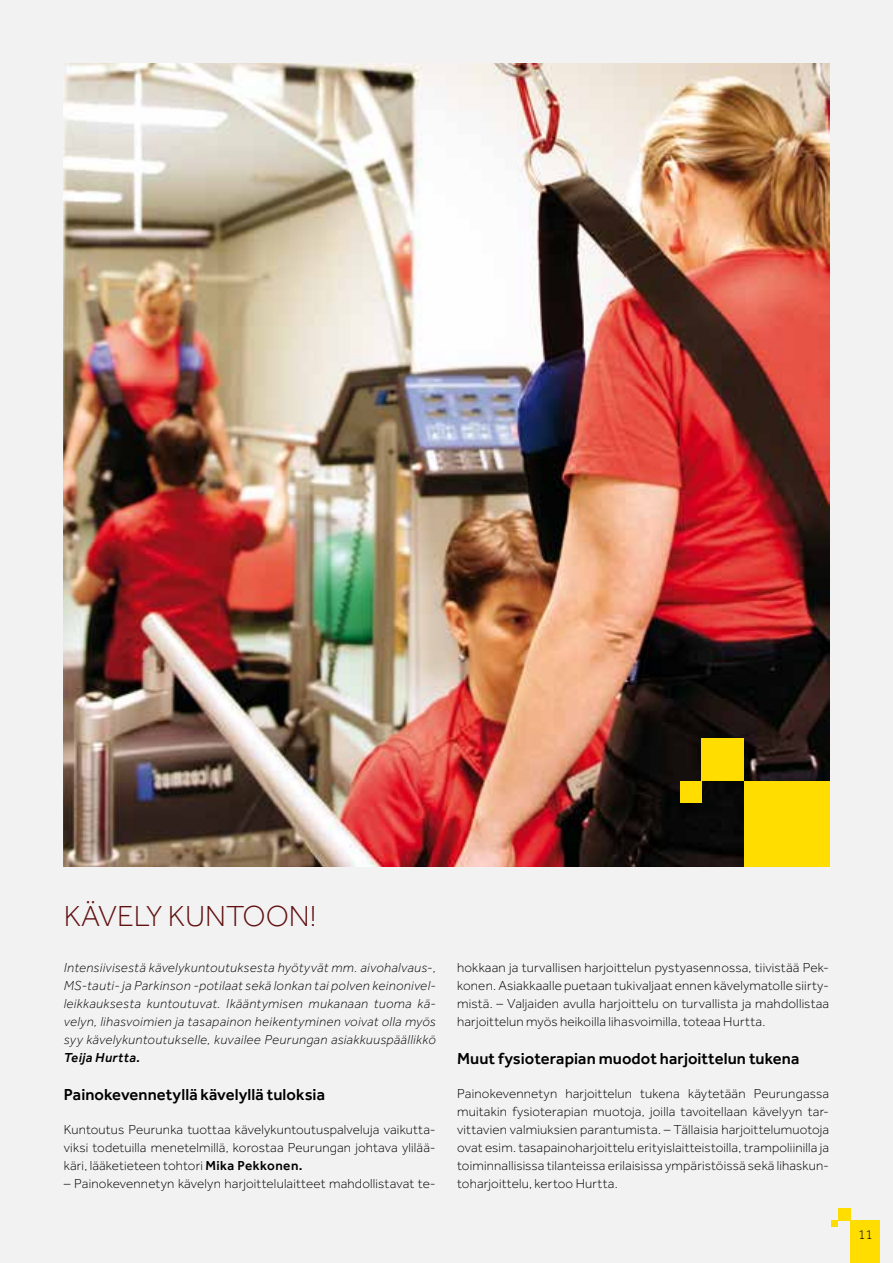
<style>
.page{position:relative;width:893px;height:1263px;background:#f2f2f3}
.page>*{position:absolute;margin:0;border:0;box-sizing:border-box;transform-origin:0 0}
.t1{font:300 30px "Effra";color:#611112}
.t2{font:500 16.5px "Effra";letter-spacing:.005em;color:#000}
.t3{font:300 13.5px/18px "Effra";letter-spacing:.015em;color:#000;text-align:justify}
.t4{font:italic 300 13.5px/18px "Effra";letter-spacing:.03em;color:#000;text-align:justify}
.t5{font:italic 500 13.5px "Effra";letter-spacing:.035em;color:#000}
.s1{font-weight:500}
</style>
<div class="page">
<div style="left:850px;top:1220px;width:30px;height:43px;background:#fd0"></div>
<div style="left:838px;top:1208px;width:12px;height:12px;background:#fd0"></div>
<div style="left:831px;top:1220px;width:7px;height:7px;background:#fd0"></div>
<img style="left:64px;top:64px;width:765px;height:802px">
<div style="left:744px;top:781px;width:85px;height:85px;background:#fd0"></div>
<div style="left:702px;top:738px;width:42px;height:43px;background:#fd0"></div>
<div style="left:680px;top:781px;width:22px;height:21px;background:#fd0"></div>
<h1 class="t1" style="left:64px;top:899px;width:254px">KÄVELY KUNTOON!</h1>
<p class="t4" style="left:64px;top:958px;width:374px">Intensiivisestä kävelykuntoutuksesta hyötyvät mm. aivohalvaus-, MS-tauti- ja Parkinson -potilaat sekä lonkan tai polven keinonivel&shy;leikkauksesta kuntoutuvat. Ikääntymisen mukanaan tuoma kä&shy;velyn, lihasvoimien ja tasapainon heikentyminen voivat olla myös syy kävelykuntoutukselle, kuvailee Peurungan asiakkuuspäällikkö</p>
<p class="t5" style="left:64px;top:1049px;width:78px">Teija Hurtta.</p>
<p class="t2" style="left:64px;top:1084px;width:263px">Painokevennetyllä kävelyllä tuloksia</p>
<p class="t3" style="left:64px;top:1120px;width:374px">Kuntoutus Peurunka tuottaa kävelykuntoutuspalveluja vaikutta&shy;viksi todetuilla menetelmillä, korostaa Peurungan johtava ylilää&shy;käri, lääketieteen tohtori <span class="s1">Mika Pekkonen.</span></p>
<p class="t3" style="left:64px;top:1174px;width:374px">– Painokevennetyn kävelyn harjoittelulaitteet mahdollistavat te-</p>
<p class="t3" style="left:457px;top:958px;width:374px">hokkaan ja turvallisen harjoittelun pystyasennossa, tiivistää Pek&shy;konen. Asiakkaalle puetaan tukivaljaat ennen kävelymatolle siirty&shy;mistä. – Valjaiden avulla harjoittelu on turvallista ja mahdollistaa harjoittelun myös heikoilla lihasvoimilla, toteaa Hurtta.</p>
<p class="t2" style="left:457px;top:1048px;width:344px">Muut fysioterapian muodot harjoittelun tukena</p>
<p class="t3" style="left:457px;top:1084px;width:374px">Painokevennetyn harjoittelun tukena käytetään Peurungassa muitakin fysioterapian muotoja, joilla tavoitellaan kävelyyn tar&shy;vittavien valmiuksien parantumista. – Tällaisia harjoittelumuotoja ovat esim. tasapainoharjoittelu erityislaitteistoilla, trampoliinilla ja toiminnallisissa tilanteissa erilaisissa ympäristöissä sekä lihaskun&shy;toharjoittelu, kertoo Hurtta.</p>
<p class="t3" style="left:858px;top:1225px;width:16px">11</p>
</div>
